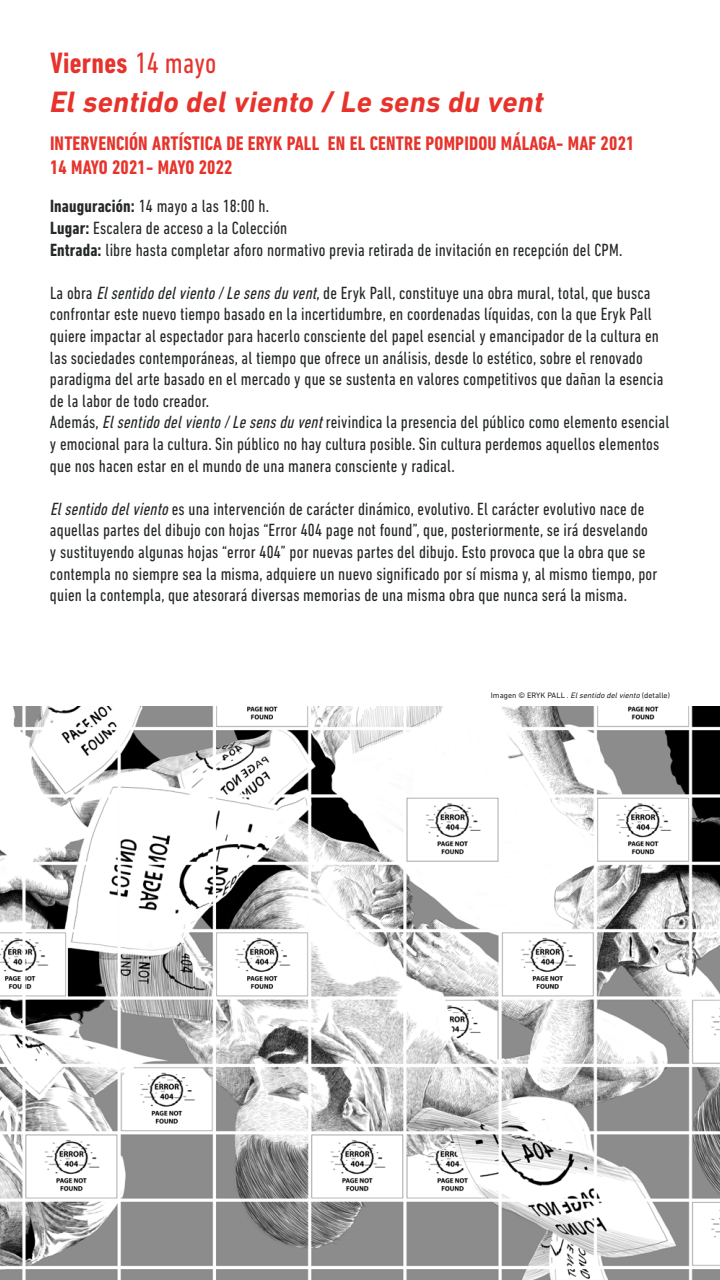
<style>
.page{position:relative;width:720px;height:1280px;background:#fff}
.page>*{position:absolute;margin:0;border:0;box-sizing:border-box;transform-origin:0 0}
.t1{font:italic 700 30px/39px "DIN Next LT Pro";letter-spacing:.01em;color:#e7332c}
.t2{font:700 condensed 20px/24px "DIN Next LT Pro";letter-spacing:.01em;color:#e7332c}
.t3{font:condensed 18px/21.6px "DIN Next LT Pro";letter-spacing:.01em;color:#252829}
.t4{font:8px "DIN Next LT Pro";color:#252829}
.s1{font-style:normal;font-stretch:condensed}
.s2{font-weight:400;font-style:normal;font-stretch:condensed}
.s3{font-weight:700}
.s4{font-style:italic}
</style>
<div class="page">
<img style="left:0;top:706px;width:720px;height:574px">
<h1 class="t1" style="left:50px;top:43px;width:495px"><span class="s1">Viernes</span> <span class="s2">14 mayo<br></span>El sentido del viento / Le sens du vent</h1>
<p class="t2" style="left:50px;top:131px;width:586px">INTERVENCIÓN ARTÍSTICA DE ERYK PALL EN EL CENTRE POMPIDOU MÁLAGA- MAF 2021<br>14 MAYO 2021- MAYO 2022</p>
<p class="t3" style="left:50px;top:195px;width:574px"><span class="s3">Inauguración:</span> 14 mayo a las 18:00 h.<br><span class="s3">Lugar:</span> Escalera de acceso a la Colección<br><span class="s3">Entrada:</span> libre hasta completar aforo normativo previa retirada de invitación en recepción del CPM.</p>
<p class="t3" style="left:50px;top:282px;width:621px">La obra <span class="s4">Elsentidodelviento/Lesensduvent</span>, de Eryk Pall, constituye una obra mural, total, que busca confrontar este nuevo tiempo basado en la incertidumbre, en coordenadas líquidas, con la que Eryk Pall quiere impactar al espectador para hacerlo consciente del papel esencial y emancipador de la cultura en las sociedades contemporáneas, al tiempo que ofrece un análisis, desde lo estético, sobre el renovado paradigma del arte basado en el mercado y que se sustenta en valores competitivos que dañan la esencia de la labor de todo creador.<br>Además, <span class="s4">Elsentidodelviento/Lesensduvent</span>reivindica la presencia del público como elemento esencial y emocional para la cultura. Sin público no hay cultura posible. Sin cultura perdemos aquellos elementos que nos hacen estar en el mundo de una manera consciente y radical.</p>
<p class="t3" style="left:50px;top:498px;width:609px"><span class="s4">Elsentidodelviento</span>es una intervención de carácter dinámico, evolutivo. El carácter evolutivo nace de aquellas partes del dibujo con hojas “Error 404 page not found”, que, posteriormente, se irá desvelando y sustituyendo algunas hojas “error 404” por nuevas partes del dibujo. Esto provoca que la obra que se contempla no siempre sea la misma, adquiere un nuevo significado por sí misma y, al mismo tiempo, por quien la contempla, que atesorará diversas memorias de una misma obra que nunca será la misma.</p>
<p class="t4" style="left:491px;top:691px;width:181px">Imagen © ERYK PALL . <span class="s4">Elsentido delviento</span> (detalle)</p>
</div>
